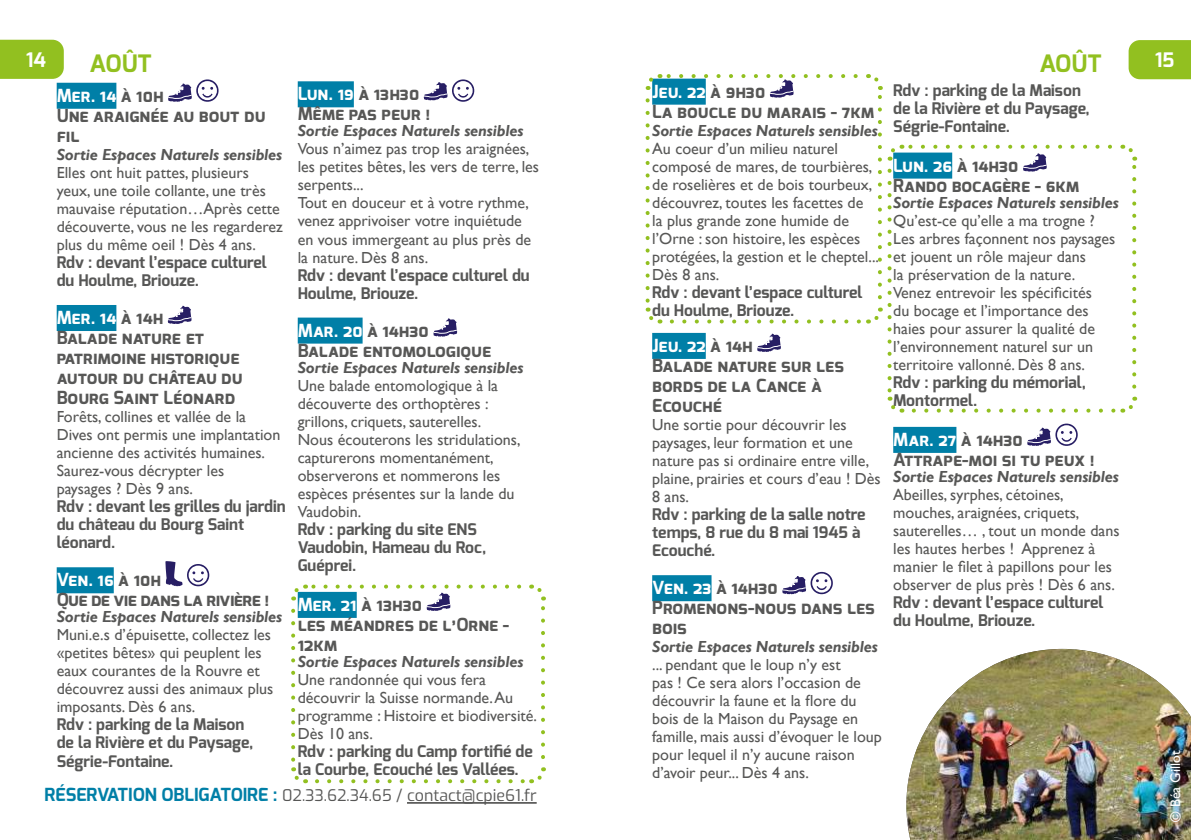
<style>
.page{position:relative;width:1191px;height:840px;background:#fff}
.page>*{position:absolute;margin:0;border:0;box-sizing:border-box;transform-origin:0 0}
.t1{font:700 24px "Exo";color:#92c020}
.t2{font:700 20px "Exo";color:#fff}
.t3{font:700 18px/20px "Exo";color:#575756}
.t4{font:16px/18px "Gill Sans";color:#575756}
.t5{font:700 16px/18px "Exo";color:#575756}
.t6{font:italic 700 16px "Gill Sans";letter-spacing:-.01em;color:#575756}
.t7{font:16px "Exo";color:#575756}
.t8{font:14px "Gill Sans";color:#fff}
.s1{color:#fff}
.s2{font-weight:700;font-size:18px;color:#007fa7}
</style>
<div class="page">
<div style="left:0;top:40px;width:64px;height:39px;background:#92c020"></div>
<div style="left:57px;top:83px;width:59px;height:26px;background:#007fa7"></div>
<div style="left:57px;top:305px;width:59px;height:26px;background:#007fa7"></div>
<div style="left:57px;top:567px;width:57px;height:26px;background:#007fa7"></div>
<svg style="left:168px;top:79px;width:50px;height:23px"></svg>
<svg style="left:167px;top:305px;width:25px;height:19px"></svg>
<svg style="left:165px;top:561px;width:44px;height:25px"></svg>
<div style="left:652px;top:575px;width:59px;height:26px;background:#007fa7"></div>
<svg style="left:782px;top:571px;width:51px;height:23px"></svg>
<div style="left:298px;top:81px;width:56px;height:26px;background:#007fa7"></div>
<div style="left:298px;top:317px;width:64px;height:26px;background:#007fa7"></div>
<svg style="left:423px;top:79px;width:51px;height:23px"></svg>
<svg style="left:433px;top:318px;width:24px;height:18px"></svg>
<div style="left:893px;top:426px;width:63px;height:26px;background:#007fa7"></div>
<svg style="left:1027px;top:423px;width:50px;height:22px"></svg>
<img style="left:906px;top:648px;width:285px;height:191px">
<hr style="left:407px;top:801px;width:130px;height:2px;background:#575756">
<svg style="left:291px;top:584px;width:255px;height:200px"></svg>
<svg style="left:645px;top:40px;width:546px;height:373px"></svg>
<h1 class="t1" style="left:90px;top:48px;width:64px">AOÛT</h1>
<h1 class="t1" style="left:1039px;top:48px;width:64px">AOÛT</h1>
<p class="t2" style="left:26px;top:46px;width:21px">14</p>
<p class="t2" style="left:1155px;top:47px;width:21px">15</p>
<p class="t3" style="left:57px;top:85px;width:210px"><span class="s1">Mer. 14</span> à 10h<br>Une araignée au bout du fil</p>
<p class="t6" style="left:57px;top:145px;width:227px">Sortie Espaces Naturels sensibles</p>
<p class="t4" style="left:57px;top:164px;width:227px">Elles ont huit pattes, plusieurs yeux, une toile collante, une très mauvaise réputation…Après cette découverte, vous ne les regarderez plus du même oeil ! Dès 4 ans.</p>
<p class="t5" style="left:57px;top:253px;width:212px">Rdv : devant l’espace culturel du Houlme, Briouze.</p>
<p class="t3" style="left:57px;top:307px;width:187px"><span class="s1">Mer. 14</span> à 14h<br>Balade nature et patrimoine historique autour du château du<br>Bourg Saint Léonard</p>
<p class="t4" style="left:57px;top:408px;width:225px">Forêts, collines et vallée de la<br>Dives ont permis une implantation ancienne des activités humaines.<br>Saurez-vous décrypter les paysages ? Dès 9 ans.</p>
<p class="t5" style="left:57px;top:497px;width:230px">Rdv : devant les grilles du jardin du château du Bourg Saint léonard.</p>
<p class="t3" style="left:57px;top:569px;width:214px"><span class="s1">Ven. 16</span> à 10h<br>Que de vie dans la rivière !</p>
<p class="t6" style="left:57px;top:607px;width:227px">Sortie Espaces Naturels sensibles</p>
<p class="t4" style="left:57px;top:626px;width:218px">Muni.e.s d’épuisette, collectez les «petites bêtes» qui peuplent les eaux courantes de la Rouvre et découvrez aussi des animaux plus imposants. Dès 6 ans.</p>
<p class="t5" style="left:57px;top:715px;width:198px">Rdv : parking de la Maison de la Rivière et du Paysage,<br>Ségrie-Fontaine.</p>
<p class="t5" style="left:893px;top:81px;width:198px">Rdv : parking de la Maison de la Rivière et du Paysage,<br>Ségrie-Fontaine.</p>
<p class="t3" style="left:893px;top:155px;width:188px"><span class="s1">Lun. 26</span> à 14h30<br>Rando bocagère - 6km</p>
<p class="t6" style="left:893px;top:193px;width:227px">Sortie Espaces Naturels sensibles</p>
<p class="t4" style="left:893px;top:211px;width:223px">Qu’est-ce qu’elle a ma trogne ?<br>Les arbres façonnent nos paysages et jouent un rôle majeur dans<br>la préservation de la nature.<br>Venez entrevoir les spécificités<br>du bocage et l’importance des haies pour assurer la qualité de l’environnement naturel sur un territoire vallonné. Dès 8 ans.</p>
<p class="t5" style="left:893px;top:373px;width:194px">Rdv : parking du mémorial,<br>Montormel.</p>
<p class="t3" style="left:893px;top:429px;width:203px"><span class="s1">Mar. 27</span> à 14h30<br>Attrape-moi si tu peux !</p>
<p class="t6" style="left:893px;top:467px;width:227px">Sortie Espaces Naturels sensibles</p>
<p class="t4" style="left:893px;top:485px;width:228px">Abeilles, syrphes, cétoines, mouches, araignées, criquets, sauterelles… , tout un monde dans les hautes herbes ! Apprenez à manier le filet à papillons pour les observer de plus près ! Dès 6 ans.</p>
<p class="t5" style="left:893px;top:593px;width:212px">Rdv : devant l’espace culturel du Houlme, Briouze.</p>
<p class="t3" style="left:652px;top:81px;width:224px"><span class="s1">Jeu. 22</span> à 9h30<br>La boucle du marais - 7km</p>
<p class="t6" style="left:652px;top:121px;width:227px">Sortie Espaces Naturels sensibles</p>
<p class="t4" style="left:652px;top:139px;width:228px">Au coeur d’un milieu naturel composé de mares, de tourbières, de roselières et de bois tourbeux, découvrez, toutes les facettes de<br>la plus grande zone humide de l’Orne : son histoire, les espèces protégées, la gestion et le cheptel...<br>Dès 8 ans.</p>
<p class="t5" style="left:652px;top:283px;width:212px">Rdv : devant l’espace culturel du Houlme, Briouze.</p>
<p class="t3" style="left:652px;top:335px;width:193px"><span class="s1">Jeu. 22</span> à 14h<br>Balade nature sur les bords de la Cance à<br>Ecouché</p>
<p class="t4" style="left:652px;top:415px;width:230px">Une sortie pour découvrir les paysages, leur formation et une nature pas si ordinaire entre ville, plaine, prairies et cours d’eau ! Dès<br>8 ans.</p>
<p class="t5" style="left:652px;top:505px;width:215px">Rdv : parking de la salle notre temps, 8 rue du 8 mai 1945 à<br>Ecouché.</p>
<p class="t3" style="left:652px;top:577px;width:224px"><span class="s1">Ven. 23</span> à 14h30<br>Promenons-nous dans les bois</p>
<p class="t6" style="left:652px;top:637px;width:227px">Sortie Espaces Naturels sensibles</p>
<p class="t4" style="left:652px;top:655px;width:231px">... pendant que le loup n’y est<br>pas ! Ce sera alors l’occasion de découvrir la faune et la flore du bois de la Maison du Paysage en famille, mais aussi d’évoquer le loup pour lequel il n’y aucune raison d’avoir peur... Dès 4 ans.</p>
<p class="t3" style="left:298px;top:84px;width:134px"><span class="s1">Lun. 19</span> à 13h30<br>Même pas peur !</p>
<p class="t6" style="left:298px;top:122px;width:227px">Sortie Espaces Naturels sensibles</p>
<p class="t4" style="left:298px;top:140px;width:243px">Vous n’aimez pas trop les araignées, les petites bêtes, les vers de terre, les serpents...<br>Tout en douceur et à votre rythme, venez apprivoiser votre inquiétude en vous immergeant au plus près de la nature. Dès 8 ans.</p>
<p class="t5" style="left:298px;top:266px;width:233px">Rdv : devant l’espace culturel du<br>Houlme, Briouze.</p>
<p class="t3" style="left:298px;top:320px;width:195px"><span class="s1">Mar. 20</span> à 14h30<br>Balade entomologique</p>
<p class="t6" style="left:298px;top:358px;width:227px">Sortie Espaces Naturels sensibles</p>
<p class="t4" style="left:298px;top:376px;width:224px">Une balade entomologique à la découverte des orthoptères : grillons, criquets, sauterelles.<br>Nous écouterons les stridulations, capturerons momentanément, observerons et nommerons les espèces présentes sur la lande du<br>Vaudobin.</p>
<p class="t5" style="left:298px;top:520px;width:190px">Rdv : parking du site ENS<br>Vaudobin, Hameau du Roc,<br>Guéprei.</p>
<p class="t3" style="left:298px;top:594px;width:213px"><span class="s1">Mer. 21</span> à 13h30<br>les méandres de l’Orne -<br>12km</p>
<p class="t6" style="left:298px;top:652px;width:227px">Sortie Espaces Naturels sensibles</p>
<p class="t4" style="left:298px;top:670px;width:241px">Une randonnée qui vous fera découvrir la Suisse normande. Au programme : Histoire et biodiversité.<br>Dès 10 ans.</p>
<p class="t5" style="left:298px;top:742px;width:237px">Rdv : parking du Camp fortifié de la Courbe, Ecouché les Vallées.</p>
<p class="t8" style="left:1167px;top:821px;width:72px;rotate:-90deg">© Béa Gillot</p>
<p class="t7" style="left:45px;top:783px;width:493px"><span class="s2">RÉSERVATION OBLIGATOIRE :</span> 02.33.62.34.65 / contact@cpie61.fr</p>
</div>
